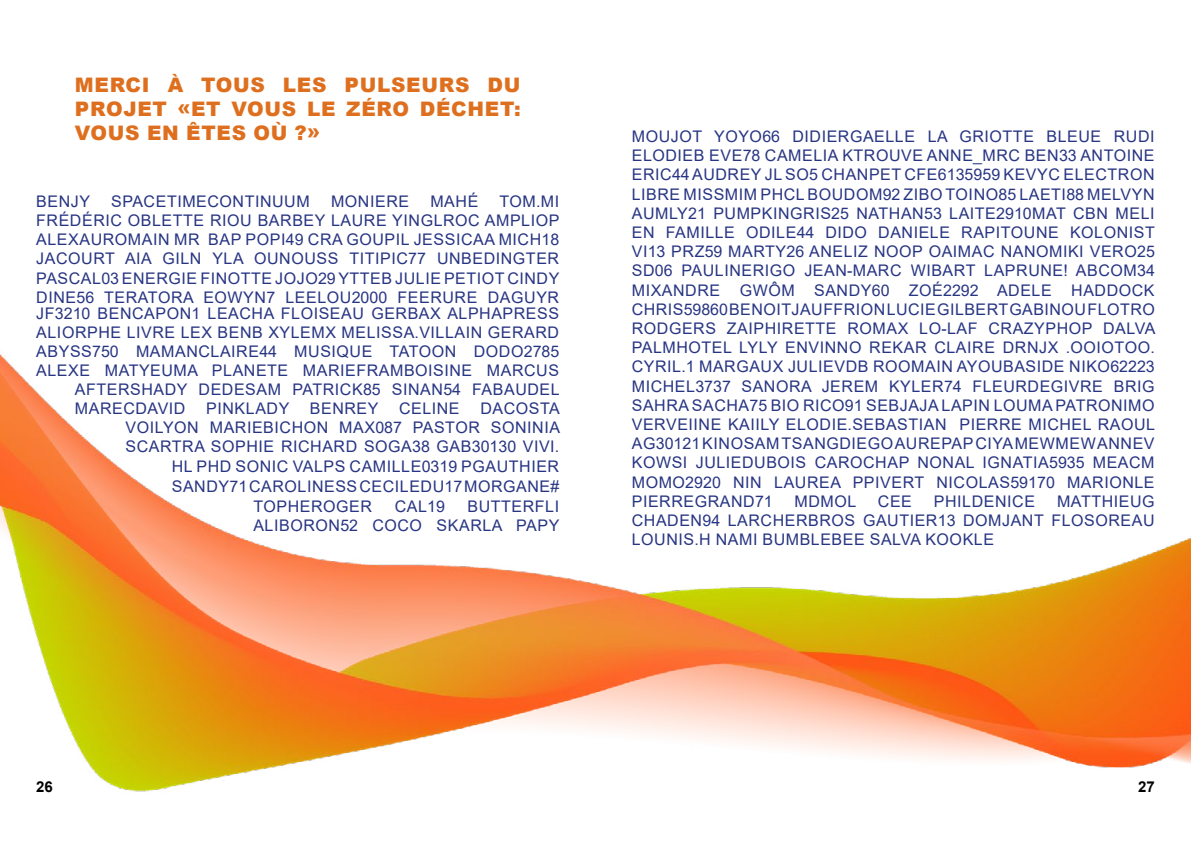
<style>
.page{position:relative;width:1191px;height:842px;background:#fff}
.page>*{position:absolute;margin:0;border:0;box-sizing:border-box;transform-origin:0 0}
.t1{font:900 20px/24px "Arial";letter-spacing:.035em;color:#de6f1e;text-align:justify}
.t2{font:16px/19.2px "Arial";letter-spacing:.035em;color:#283583;text-align:justify}
.t3{font:700 15px "Arial";color:#000}
</style>
<div class="page">
<img style="left:0;top:354px;width:1191px;height:438px">
<p class="t1" style="left:75px;top:73px;width:447px">MERCI À TOUS LES PULSEURS DU PROJET «ET VOUS LE ZÉRO DÉCHET:<br>VOUS EN ÊTES OÙ ?»</p>
<p class="t2" style="left:36px;top:191px;width:55px">BENJY</p>
<p class="t2" style="left:111px;top:191px;width:200px">SPACETIMECONTINUUM</p>
<p class="t2" style="left:331px;top:191px;width:80px">MONIERE</p>
<p class="t2" style="left:430px;top:191px;width:49px">MAHÉ</p>
<p class="t2" style="left:36px;top:191px;width:524px;text-indent:463px">TOM.MI FRÉDÉRIC OBLETTE RIOU BARBEY LAURE YINGLROC AMPLIOP ALEXAUROMAIN MR BAP POPI49 CRA GOUPIL JESSICAA MICH18<br>JACOURT AIA GILN YLA OUNOUSS TITIPIC77 UNBEDINGTER PASCAL03 ENERGIE FINOTTE JOJO29 YTTEB JULIE PETIOT CINDY DINE56 TERATORA EOWYN7 LEELOU2000 FEERURE DAGUYR</p>
<p class="t2" style="left:36px;top:303px;width:524px">JF3210 BENCAPON1 LEACHA FLOISEAU GERBAX ALPHAPRESS</p>
<p class="t2" style="left:36px;top:322px;width:524px">ALIORPHE LIVRE LEX BENB XYLEMX MELISSA.VILLAIN GERARD</p>
<p class="t2" style="left:36px;top:341px;width:524px">ABYSS750 MAMANCLAIRE44 MUSIQUE TATOON DODO2785</p>
<p class="t2" style="left:36px;top:361px;width:524px">ALEXE MATYEUMA PLANETE MARIEFRAMBOISINE MARCUS</p>
<p class="t2" style="left:75px;top:380px;width:486px">AFTERSHADY DEDESAM PATRICK85 SINAN54 FABAUDEL</p>
<p class="t2" style="left:75px;top:399px;width:112px">MARECDAVID</p>
<p class="t2" style="left:206px;top:399px;width:85px">PINKLADY</p>
<p class="t2" style="left:310px;top:399px;width:70px">BENREY</p>
<p class="t2" style="left:399px;top:399px;width:62px">CELINE</p>
<p class="t2" style="left:480px;top:399px;width:81px">DACOSTA</p>
<p class="t2" style="left:125px;top:417px;width:436px">VOILYON MARIEBICHON MAX087 PASTOR SONINIA</p>
<p class="t2" style="left:125px;top:436px;width:435px">SCARTRA SOPHIE RICHARD SOGA38 GAB30130 VIVI.</p>
<p class="t2" style="left:172px;top:457px;width:389px">HL PHD SONIC VALPS CAMILLE0319 PGAUTHIER</p>
<p class="t2" style="left:172px;top:476px;width:389px">SANDY71 CAROLINESS CECILEDU17 MORGANE#</p>
<p class="t2" style="left:253px;top:497px;width:120px">TOPHEROGER</p>
<p class="t2" style="left:395px;top:497px;width:52px">CAL19</p>
<p class="t2" style="left:253px;top:497px;width:307px;text-align:right">BUTTERFLI<br>ALIBORON52 COCO SKARLA PAPY</p>
<p class="t2" style="left:632px;top:127px;width:525px">MOUJOT YOYO66 DIDIERGAELLE LA GRIOTTE BLEUE RUDI ELODIEB EVE78 CAMELIA KTROUVE ANNE_MRC BEN33 ANTOINE ERIC44 AUDREY JL SO5 CHANPET CFE6135959 KEVYC ELECTRON LIBRE MISSMIM PHCL BOUDOM92 ZIBO TOINO85 LAETI88 MELVYN AUMLY21 PUMPKINGRIS25 NATHAN53 LAITE2910MAT CBN MELI EN FAMILLE ODILE44 DIDO DANIELE RAPITOUNE KOLONIST VI13 PRZ59 MARTY26 ANELIZ NOOP OAIMAC NANOMIKI VERO25<br>SD06 PAULINERIGO JEAN-MARC WIBART LAPRUNE! ABCOM34<br>MIXANDRE GWÔM SANDY60 ZOÉ2292 ADELE HADDOCK CHRIS59860 BENOITJAUFFRION LUCIE GILBERT GABINOU FLOTRO RODGERS ZAIPHIRETTE ROMAX LO-LAF CRAZYPHOP DALVA PALMHOTEL LYLY ENVINNO REKAR CLAIRE DRNJX .OOIOTOO.<br>CYRIL.1 MARGAUX JULIEVDB ROOMAIN AYOUBASIDE NIKO62223<br>MICHEL3737 SANORA JEREM KYLER74 FLEURDEGIVRE BRIG SAHRA SACHA75 BIO RICO91 SEBJAJA LAPIN LOUMA PATRONIMO VERVEIINE KAIILY ELODIE.SEBASTIAN PIERRE MICHEL RAOUL AG30121 KINOSAM TSANGDIEGO AUREPAP CIYA MEWMEW ANNEV KOWSI JULIEDUBOIS CAROCHAP NONAL IGNATIA5935 MEACM MOMO2920 NIN LAUREA PPIVERT NICOLAS59170 MARIONLE PIERREGRAND71</p>
<p class="t2" style="left:794px;top:492px;width:63px">MDMOL</p>
<p class="t2" style="left:878px;top:492px;width:36px">CEE</p>
<p class="t2" style="left:934px;top:492px;width:103px">PHILDENICE</p>
<p class="t2" style="left:632px;top:492px;width:524px;text-indent:425px">MATTHIEUG CHADEN94 LARCHERBROS GAUTIER13 DOMJANT FLOSOREAU LOUNIS.H NAMI BUMBLEBEE SALVA KOOKLE</p>
<p class="t3" style="left:36px;top:776px;width:18px">26</p>
<p class="t3" style="left:1138px;top:776px;width:18px">27</p>
</div>
